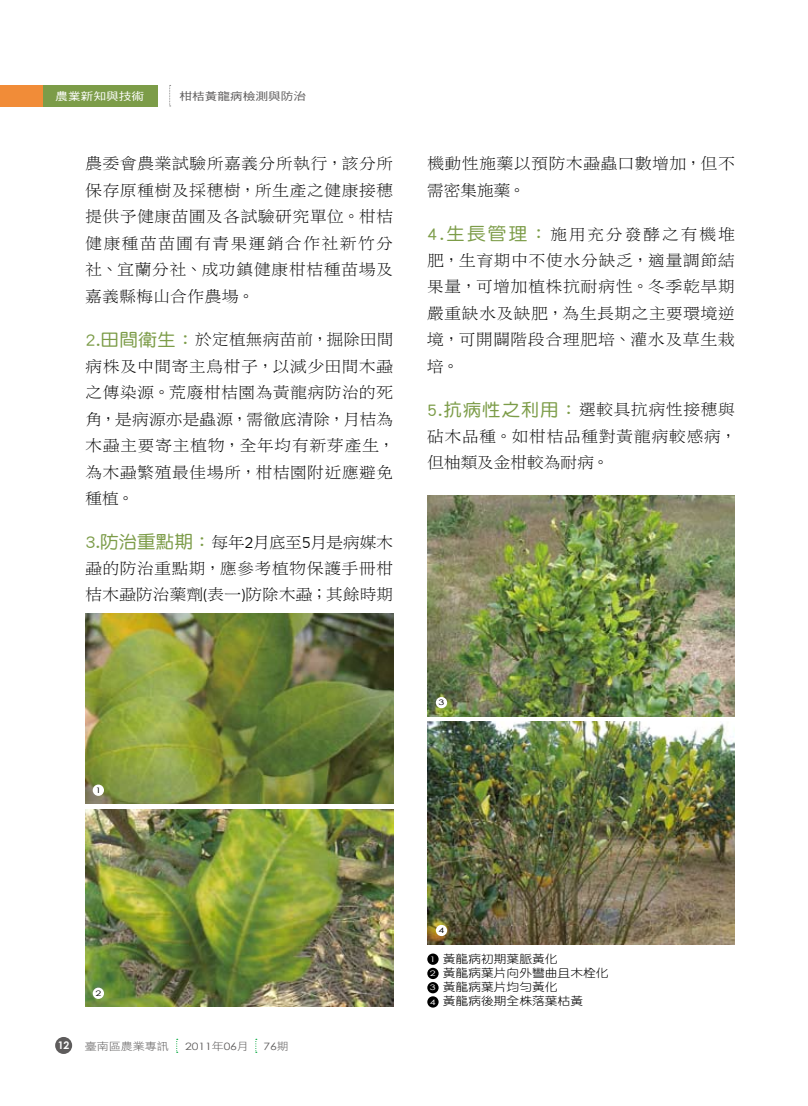
<style>
.page{position:relative;width:808px;height:1106px;background:#fff}
.page>*{position:absolute;margin:0;border:0;box-sizing:border-box;transform-origin:0 0}
.t1{font:17.7px "DF Yuan Std W5";letter-spacing:.04em;color:#7c9c48;scale:1.05 1}
.t2{font:16.2px/26.4px "DF Li Song Std W3";letter-spacing:.015em;color:#000;text-align:justify;scale:1.06 1}
.t3{font:11.55px/14.2px "DF Yuan Std W3";color:#000;scale:1.11 1}
.t4{font:10.8px "DF Hei Std W5";letter-spacing:.005em;color:#5e5c5c;scale:1.17 1}
.t5{font:10.8px "DF Hei Std W5";letter-spacing:.005em;color:#fff;scale:1.17 1}
.t6{font:10.5px "DF Hei Std W3";color:#5e5c5c;scale:1.14 1}
.t7{font:700 10.5px "Century Gothic";color:#fff}
.t8{font:10.2px "Century Gothic";letter-spacing:-.005em;color:#5e5c5c;scale:1.19 1}
.t9{font:7.5px "Century Gothic";color:#000;scale:1.39 1}
.s1{font-family:"DF Hei Std W3"}
.s2{font-family:"DF Yuan Std W5";font-size:17.7px;color:#7c9c48}
.s3{font-family:"Antique Oli T Ligh"}
.s4{font-family:"DF Li Song Std W3";font-size:16.2px;color:#000}
.s5{font-family:"DF Hei Std W3";font-size:10.5px}
.s6{font-family:"Century Gothic";font-size:7.5px;color:#fff}
</style>
<div class="page">
<div style="left:0;top:85px;width:157px;height:21px;background:#7c9c48"></div>
<svg style="left:169px;top:85px;width:2px;height:22px"></svg>
<div style="left:0;top:85px;width:43px;height:21px;background:#f18c38"></div>
<div style="left:55px;top:1037px;width:17px;height:17px;background:#5e5c5c;border-radius:50%"></div>
<svg style="left:255px;top:1038px;width:2px;height:14px"></svg>
<svg style="left:176px;top:1038px;width:2px;height:14px"></svg>
<img style="left:85px;top:614px;width:308px;height:189px">
<img style="left:85px;top:809px;width:308px;height:197px">
<img style="left:427px;top:495px;width:308px;height:221px">
<img style="left:427px;top:721px;width:308px;height:223px">
<div style="left:427px;top:953px;width:12px;height:11px;background:#000;border-radius:50%"></div>
<svg style="left:427px;top:967px;width:12px;height:12px"></svg>
<div style="left:427px;top:982px;width:12px;height:11px;background:#000;border-radius:50%"></div>
<div style="left:427px;top:996px;width:12px;height:11px;background:#000;border-radius:50%"></div>
<div style="left:93px;top:784px;width:11px;height:12px;background:#fff;border-radius:50%"></div>
<div style="left:436px;top:697px;width:11px;height:11px;background:#fff;border-radius:50%"></div>
<div style="left:436px;top:924px;width:11px;height:12px;background:#fff;border-radius:50%"></div>
<div style="left:93px;top:987px;width:11px;height:12px;background:#fff;border-radius:50%"></div>
<p class="t5" style="left:55px;top:90px;width:77px">農業新知與技術</p>
<p class="t4" style="left:179px;top:90px;width:110px">柑桔黃龍病檢測與防治</p>
<p class="t2" style="left:85px;top:150px;width:292px">農委會農業試驗所嘉義分所執行<span class="s1">，</span>該分所保存原種樹及採穗樹<span class="s1">，</span>所生產之健康接穗提供予健康苗圃及各試驗研究單位<span class="s1">。</span>柑桔健康種苗苗圃有青果運銷合作社新竹分社<span class="s1">、</span>宜蘭分社<span class="s1">、</span>成功鎮健康柑桔種苗場及嘉義縣梅山合作農場<span class="s1">。</span></p>
<p class="t2" style="left:85px;top:326px;width:294px"><span class="s2">2.田間衛生：</span>於定植無病苗前<span class="s1">，</span>掘除田間病株及中間寄主烏柑子<span class="s1">，</span>以減少田間木蝨之傳染源<span class="s1">。</span>荒廢柑桔園為黃龍病防治的死角<span class="s1">，</span>是病源亦是蟲源<span class="s1">，</span>需徹底清除<span class="s1">，</span>月桔為木蝨主要寄主植物<span class="s1">，</span>全年均有新芽產生<span class="s1">，</span>為木蝨繁殖最佳場所<span class="s1">，</span>柑桔園附近應避免種植<span class="s1">。</span></p>
<p class="t2" style="left:85px;top:528px;width:292px"><span class="s2">3.防治重點期：</span>每年<span class="s3">2</span>月底至<span class="s3">5</span>月是病媒木蝨的防治重點期<span class="s1">，</span>應參考植物保護手冊柑桔木蝨防治藥劑<span class="s3">(</span>表一<span class="s3">)</span>防除木蝨<span class="s1">；</span>其餘時期</p>
<p class="t2" style="left:427px;top:150px;width:292px">機動性施藥以預防木蝨蟲口數增加<span class="s1">，</span>但不需密集施藥<span class="s1">。</span></p>
<p class="t2" style="left:427px;top:220px;width:292px"><span class="s2">4.生長管理：</span>施用充分發酵之有機堆肥<span class="s1">，</span>生育期中不使水分缺乏<span class="s1">，</span>適量調節結果量<span class="s1">，</span>可增加植株抗耐病性<span class="s1">。</span>冬季乾旱期嚴重缺水及缺肥<span class="s1">，</span>為生長期之主要環境逆境<span class="s1">，</span>可開闢階段合理肥培<span class="s1">、</span>灌水及草生栽培<span class="s1">。</span></p>
<p class="t1" style="left:427px;top:400px;width:295px">5.抗病性之利用：<span class="s4">選較具抗病性接穗與</span></p>
<p class="t2" style="left:427px;top:422px;width:294px">砧木品種<span class="s1">。</span>如柑桔品種對黃龍病較感病<span class="s1">，</span>但柚類及金柑較為耐病<span class="s1">。</span></p>
<p class="t9" style="left:95px;top:785px;width:6px">1</p>
<p class="t9" style="left:438px;top:698px;width:6px">3</p>
<p class="t9" style="left:95px;top:988px;width:6px">2</p>
<p class="t7" style="left:58px;top:1039px;width:13px">12</p>
<p class="t6" style="left:85px;top:1040px;width:75px">臺南區農業專訊</p>
<p class="t8" style="left:185px;top:1039px;width:55px">2011<span class="s5">年</span>06<span class="s5">月</span></p>
<p class="t8" style="left:264px;top:1039px;width:23px">76<span class="s5">期</span></p>
<p class="t9" style="left:438px;top:925px;width:6px">4</p>
<p class="t3" style="left:430px;top:951px;width:162px"><span class="s6">1</span> 黃龍病初期葉脈黃化<br><span class="s6">2</span> 黃龍病葉片向外彎曲且木栓化<br><span class="s6">3</span> 黃龍病葉片均勻黃化<br><span class="s6">4</span> 黃龍病後期全株落葉枯黃</p>
</div>
